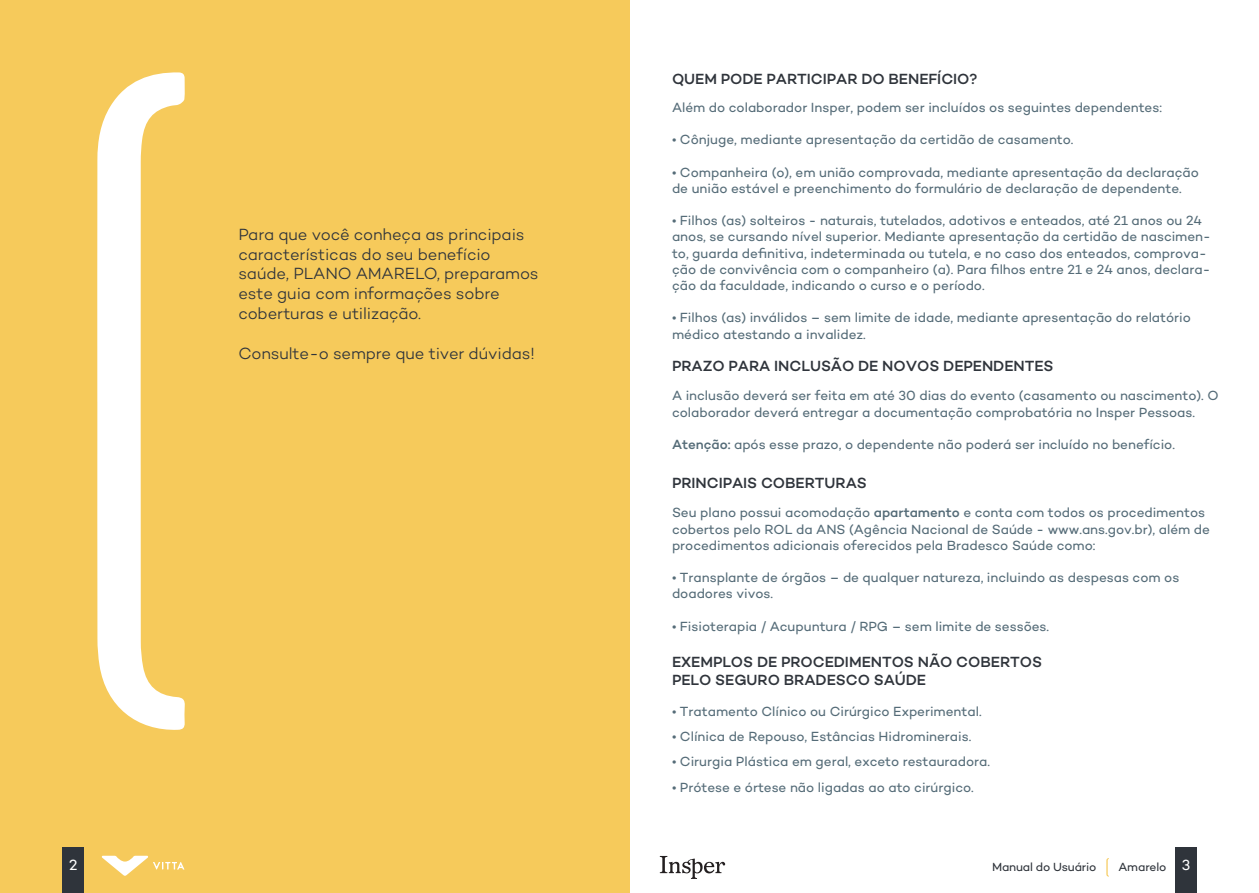
<style>
.page{position:relative;width:1259px;height:893px;background:#fff}
.page>*{position:absolute;margin:0;border:0;box-sizing:border-box;transform-origin:0 0}
.t1{font:300 16.5px/19.8px "Campton";letter-spacing:-.01em;color:#2f343b}
.t2{font:500 15px/18px "Campton";letter-spacing:-.005em;color:#2f343b}
.t3{font:15px "Campton";color:#fff}
.t4{font:13.5px/16.2px "Campton";color:#556c78}
.t5{font:12px "Campton";letter-spacing:-.015em;color:#2f343b}
.s1{font-weight:500}
</style>
<div class="page">
<div style="left:1175px;top:847px;width:21px;height:46px;background:#2f343b"></div>
<svg style="left:660px;top:856px;width:65px;height:23px"></svg>
<div style="left:0;top:0;width:629px;height:893px;background:#f6ca5b"></div>
<div style="left:63px;top:847px;width:21px;height:46px;background:#2f343b"></div>
<svg style="left:101px;top:856px;width:83px;height:20px"></svg>
<svg style="left:1106px;top:858px;width:3px;height:19px"></svg>
<svg style="left:97px;top:72px;width:88px;height:658px"></svg>
<p class="t1" style="left:238px;top:224px;width:302px">Para que você conheça as principais características do seu benefício saúde, PLANO AMARELO, preparamos este guia com informações sobre coberturas e utilização.</p>
<p class="t1" style="left:238px;top:343px;width:298px">Consulte-o sempre que tiver dúvidas!</p>
<p class="t2" style="left:672px;top:69px;width:307px">QUEM PODE PARTICIPAR DO BENEFÍCIO?</p>
<p class="t4" style="left:672px;top:99px;width:491px">Além do colaborador Insper, podem ser incluídos os seguintes dependentes:</p>
<p class="t4" style="left:672px;top:131px;width:403px">• Cônjuge, mediante apresentação da certidão de casamento.</p>
<p class="t4" style="left:672px;top:164px;width:528px">• Companheira (o), em união comprovada, mediante apresentação da declaração de união estável e preenchimento do formulário de declaração de dependente.</p>
<p class="t4" style="left:672px;top:212px;width:540px">• Filhos (as) solteiros - naturais, tutelados, adotivos e enteados, até 21 anos ou 24 anos, se cursando nível superior. Mediante apresentação da certidão de nascimen&shy;to, guarda definitiva, indeterminada ou tutela, e no caso dos enteados, comprova&shy;ção de convivência com o companheiro (a). Para filhos entre 21 e 24 anos, declara&shy;ção da faculdade, indicando o curso e o período.</p>
<p class="t4" style="left:672px;top:309px;width:520px">• Filhos (as) inválidos – sem limite de idade, mediante apresentação do relatório médico atestando a invalidez.</p>
<p class="t2" style="left:672px;top:357px;width:383px">PRAZO PARA INCLUSÃO DE NOVOS DEPENDENTES</p>
<p class="t4" style="left:672px;top:387px;width:548px">A inclusão deverá ser feita em até 30 dias do evento (casamento ou nascimento). O colaborador deverá entregar a documentação comprobatória no Insper Pessoas.</p>
<p class="t4" style="left:672px;top:436px;width:504px"><span class="s1">Atenção:</span> após esse prazo, o dependente não poderá ser incluído no benefício.</p>
<p class="t2" style="left:672px;top:474px;width:196px">PRINCIPAIS COBERTURAS</p>
<p class="t4" style="left:672px;top:504px;width:539px">Seu plano possui acomodação <span class="s1">apartamento</span> e conta com todos os procedimentos cobertos pelo ROL da ANS (Agência Nacional de Saúde - www.ans.gov.br), além de procedimentos adicionais oferecidos pela Bradesco Saúde como:</p>
<p class="t4" style="left:672px;top:569px;width:509px">• Transplante de órgãos – de qualquer natureza, incluindo as despesas com os doadores vivos.</p>
<p class="t4" style="left:672px;top:618px;width:379px">• Fisioterapia / Acupuntura / RPG – sem limite de sessões.</p>
<p class="t2" style="left:672px;top:653px;width:371px">EXEMPLOS DE PROCEDIMENTOS NÃO COBERTOS<br>PELO SEGURO BRADESCO SAÚDE</p>
<p class="t4" style="left:672px;top:703px;width:311px">• Tratamento Clínico ou Cirúrgico Experimental.</p>
<p class="t4" style="left:672px;top:728px;width:301px">• Clínica de Repouso, Estâncias Hidrominerais.</p>
<p class="t4" style="left:672px;top:753px;width:320px">• Cirurgia Plástica em geral, exceto restauradora.</p>
<p class="t4" style="left:672px;top:779px;width:303px">• Prótese e órtese não ligadas ao ato cirúrgico.</p>
<p class="t3" style="left:69px;top:856px;width:10px">2</p>
<p class="t3" style="left:1181px;top:856px;width:10px">3</p>
<p class="t5" style="left:992px;top:859px;width:106px">Manual do Usuário</p>
<p class="t5" style="left:1118px;top:859px;width:49px">Amarelo</p>
</div>
